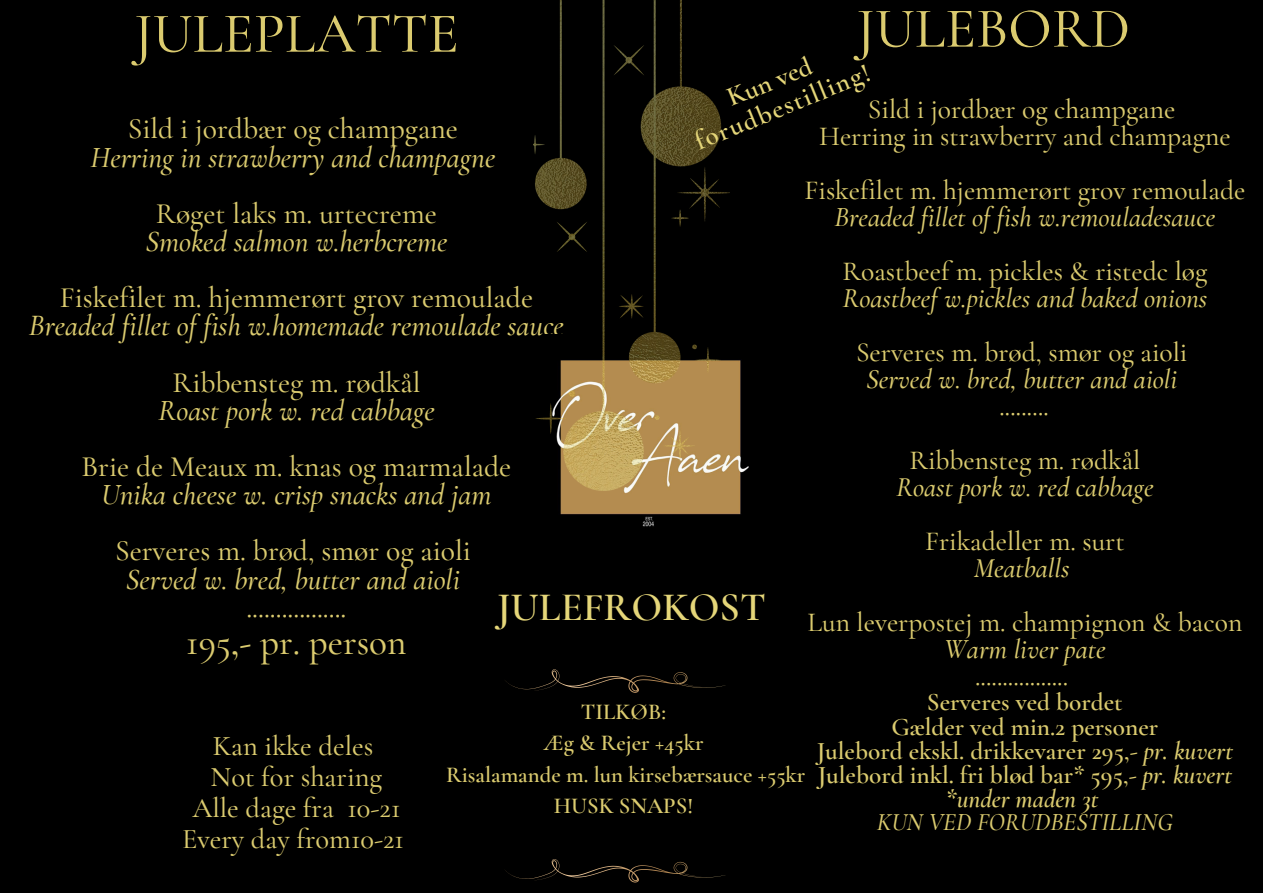
<style>
.page{position:relative;width:1263px;height:893px;background:#000}
.page>*{position:absolute;margin:0;border:0;box-sizing:border-box;transform-origin:0 0}
.t1{font:500 57px "Cormorant Garamond";color:#dbcb6f}
.t2{font:600 40.35px "Cormorant Garamond";color:#e5d679}
.t3{font:500 37.2px "Cormorant Garamond";color:#dbcb6f}
.t4{font:italic 500 29.55px/28.1px "Cormorant Garamond";color:#dbcb6f;text-align:center}
.t5{font:500 29.55px/28.1px "Cormorant Garamond";color:#dbcb6f;text-align:center}
.t6{font:500 28.42px/30.9px "Cormorant Garamond";color:#dbcb6f;text-align:center}
.t7{font:500 27.53px/27px "Cormorant Garamond";color:#dbcb6f;text-align:center}
.t8{font:italic 500 27.53px/27px "Cormorant Garamond";color:#dbcb6f;text-align:center}
.t9{font:600 27.3px/28.1px "Cormorant Garamond";color:#e5d679;text-align:center}
.t10{font:600 25.28px/24.2px "Cormorant Garamond";color:#dbcb6f;text-align:center}
.t11{font:italic 500 24.53px "Cormorant Garamond";color:#dbcb6f}
.t12{font:600 22.8px "Cormorant Garamond";color:#dbcb6f}
.s1{font-style:italic}
.s2{font-style:normal}
.s3{font-weight:600}
</style>
<div class="page">
<svg style="left:505px;top:669px;width:221px;height:24px"></svg>
<svg style="left:505px;top:859px;width:221px;height:23px"></svg>
<img style="left:560px;top:360px;width:189px;height:167px">
<img style="left:533px;top:0;width:197px;height:490px">
<p class="t1" style="left:134px;top:-1px;width:326px">JULEPLATTE</p>
<p class="t1" style="left:856px;top:-6px;width:275px">JULEBORD</p>
<p class="t9" style="left:680px;top:102px;width:188px;rotate:-22deg">Kun ved forudbestilling!</p>
<h3 class="t7" style="left:819px;top:96px;width:413px">Sild i jordbær og champgane<br>Herring in strawberry and champagne</h3>
<h3 class="t7" style="left:804px;top:177px;width:442px">Fiskefilet m. hjemmerørt grov remoulade<br><span class="s1">Breaded fillet of fish w.remouladesauce</span></h3>
<h3 class="t8" style="left:842px;top:258px;width:366px;text-align:left"><span class="s2">Roastbeef m. pickles &amp; ristedc løg<br></span>Roastbeef w.pickles and baked onions</h3>
<h3 class="t8" style="left:856px;top:339px;width:333px"><span class="s2">Serveres m. brød, smør og aioli<br></span>Served w. bred, butter and aioli .........</h3>
<h3 class="t8" style="left:896px;top:447px;width:259px"><span class="s2">Ribbensteg m. rødkål<br></span>Roast pork w. red cabbage</h3>
<h3 class="t7" style="left:925px;top:528px;width:201px">Frikadeller m. surt<br><span class="s1">Meatballs</span></h3>
<h3 class="t7" style="left:807px;top:609px;width:436px">Lun leverpostej m. champignon &amp; bacon<br><span class="s1">Warm liver pate<br></span>.................</h3>
<h3 class="t10" style="left:817px;top:690px;width:418px">Serveres ved bordet<br>Gælder ved min.2 personer<br>Julebord ekskl. drikkevarer 295,- <span class="s1">pr. kuvert<br></span>Julebord inkl. fri blød bar* 595,- <span class="s1">pr. kuvert *under maden 3t</span></h3>
<h3 class="t11" style="left:877px;top:807px;width:297px">KUN VED FORUDBESTILLING</h3>
<p class="t4" style="left:91px;top:115px;width:406px"><span class="s2">Sild i jordbær og champgane<br></span>Herring in strawberry and champagne</p>
<h1 class="t4" style="left:145px;top:199px;width:304px"><span class="s2">Røget laks m. urtecreme<br></span>Smoked salmon w.herbcreme</h1>
<h3 class="t4" style="left:29px;top:284px;width:536px"><span class="s2">Fiskefilet m. hjemmerørt grov remoulade<br></span>Breaded fillet of fish w.homemade remoulade sauce</h3>
<h3 class="t4" style="left:158px;top:368px;width:278px"><span class="s2">Ribbensteg m. rødkål<br></span>Roast pork w. red cabbage</h3>
<h3 class="t4" style="left:81px;top:452px;width:431px"><span class="s2">Brie de Meaux m. knas og marmalade<br></span>Unika cheese w. crisp snacks and jam</h3>
<h3 class="t5" style="left:115px;top:537px;width:357px">Serveres m. brød, smør og aioli<br><span class="s1">Served w. bred, butter and aioli </span>.................</h3>
<h3 class="t3" style="left:186px;top:619px;width:222px">195<span class="s3">,-</span> pr. person</h3>
<h1 class="t2" style="left:497px;top:583px;width:270px">JULEFROKOST</h1>
<h3 class="t12" style="left:581px;top:697px;width:87px">TILKØB:</h3>
<h3 class="t12" style="left:543px;top:729px;width:161px">Æg &amp; Rejer +45kr</h3>
<h3 class="t12" style="left:446px;top:760px;width:361px">Risalamande m. lun kirsebærsauce +55kr</h3>
<p class="t12" style="left:554px;top:792px;width:141px">HUSK SNAPS!</p>
<h3 class="t6" style="left:182px;top:730px;width:224px">Kan ikke deles<br>Not for sharing<br>Alle dage fra 10-21<br>Every day from10-21</h3>
</div>
